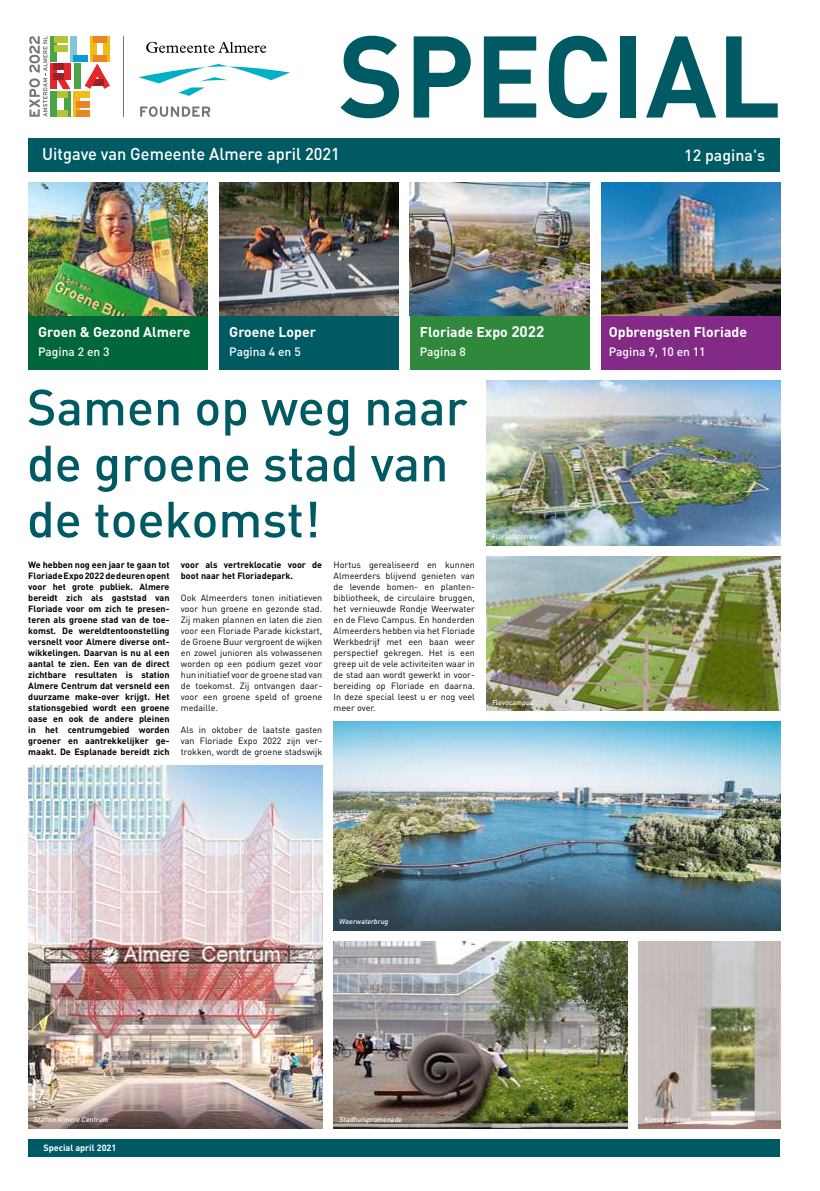
<style>
.page{position:relative;width:820px;height:1191px;background:#fff}
.page>*{position:absolute;margin:0;border:0;box-sizing:border-box;transform-origin:0 0}
.t1{font:700 113.9px "DIN";color:#005a63}
.t2{font:500 50px/56px "DIN";color:#005a63}
.t3{font:500 17px "DIN";color:#fff;scale:.96 1}
.t4{font:500 16px "DIN";color:#fff}
.t5{font:700 14px "DIN";color:#fff}
.t6{font:500 12px "DIN";color:#fff}
.t7{font:9px/11px "DIN";color:#000;text-align:justify}
.t8{font:700 9px/11px "DIN";color:#000;text-align:justify}
.t9{font:700 9px "DIN";color:#fff}
.t10{font:italic 500 7px "URWDIN";color:#fff}
.s1{font-size:15.2px}
</style>
<div class="page">
<svg style="left:146px;top:42px;width:120px;height:11px"></svg>
<svg style="left:138px;top:64px;width:152px;height:32px"></svg>
<svg style="left:29px;top:36px;width:18px;height:81px"></svg>
<div style="left:64px;top:91px;width:6px;height:26px;background:#4aa347"></div>
<div style="left:53px;top:110px;width:15px;height:7px;background:#b5c435"></div>
<div style="left:53px;top:91px;width:15px;height:7px;background:#b5c435"></div>
<div style="left:51px;top:91px;width:6px;height:26px;background:#4aa347"></div>
<div style="left:73px;top:91px;width:7px;height:26px;background:#f1bc1a"></div>
<div style="left:76px;top:91px;width:14px;height:7px;background:#f1bc1a"></div>
<div style="left:76px;top:110px;width:14px;height:7px;background:#ea8523"></div>
<div style="left:76px;top:101px;width:14px;height:6px;background:#ea8523"></div>
<svg style="left:57px;top:80px;width:13px;height:9px"></svg>
<svg style="left:51px;top:64px;width:6px;height:25px"></svg>
<div style="left:54px;top:64px;width:13px;height:6px;background:#9e1f28"></div>
<div style="left:54px;top:74px;width:13px;height:6px;background:#9e1f28"></div>
<div style="left:64px;top:64px;width:6px;height:16px;background:#e3272a"></div>
<div style="left:74px;top:64px;width:7px;height:25px;background:#4aa347"></div>
<svg style="left:85px;top:64px;width:25px;height:25px"></svg>
<div style="left:70px;top:36px;width:7px;height:25px;background:#83c7d5"></div>
<div style="left:73px;top:55px;width:14px;height:6px;background:#079cd5"></div>
<div style="left:90px;top:36px;width:6px;height:25px;background:#f1bc1a"></div>
<div style="left:103px;top:36px;width:7px;height:25px;background:#f1bc1a"></div>
<div style="left:93px;top:55px;width:14px;height:6px;background:#ea8523"></div>
<div style="left:93px;top:36px;width:14px;height:7px;background:#ea8523"></div>
<div style="left:51px;top:36px;width:6px;height:25px;background:#4aa347"></div>
<div style="left:54px;top:36px;width:14px;height:7px;background:#b5c435"></div>
<div style="left:54px;top:46px;width:14px;height:6px;background:#b5c435"></div>
<hr style="left:123px;top:36px;width:1px;height:81px;background:#727677">
<svg style="left:140px;top:106px;width:70px;height:11px"></svg>
<div style="left:28px;top:138px;width:751px;height:33px;background:#005a63"></div>
<div style="left:28px;top:315px;width:179px;height:54px;background:#016639"></div>
<img style="left:28px;top:182px;width:179px;height:134px">
<div style="left:219px;top:182px;width:179px;height:187px;background:#005a63"></div>
<img style="left:219px;top:182px;width:179px;height:134px">
<div style="left:410px;top:315px;width:179px;height:54px;background:#2f883b"></div>
<img style="left:410px;top:182px;width:179px;height:134px">
<div style="left:600px;top:307px;width:179px;height:62px;background:#822a85"></div>
<img style="left:600px;top:182px;width:179px;height:134px">
<img style="left:486px;top:380px;width:294px;height:165px">
<img style="left:486px;top:556px;width:293px;height:154px">
<img style="left:333px;top:721px;width:446px;height:209px">
<img style="left:28px;top:765px;width:294px;height:363px">
<img style="left:333px;top:941px;width:294px;height:187px">
<img style="left:638px;top:941px;width:141px;height:187px">
<div style="left:28px;top:1139px;width:751px;height:18px;background:#005a63"></div>
<h1 class="t1" style="left:338px;top:2px;width:444px">SPECIAL</h1>
<h3 class="t3" style="left:42px;top:143px;width:312px">Uitgave van Gemeente Almere april 2021</h3>
<h3 class="t4" style="left:684px;top:145px;width:82px">12 pagina's</h3>
<h3 class="t5" style="left:38px;top:323px;width:154px">Groen &amp; Gezond Almere</h3>
<h3 class="t6" style="left:38px;top:344px;width:73px">Pagina 2 en 3</h3>
<h3 class="t5" style="left:229px;top:323px;width:88px">Groene Loper</h3>
<h3 class="t6" style="left:229px;top:344px;width:73px">Pagina 4 en 5</h3>
<h3 class="t5" style="left:419px;top:322px;width:126px">Floriade Expo <span class="s1">2022</span></h3>
<h3 class="t6" style="left:419px;top:344px;width:47px">Pagina 8</h3>
<h2 class="t2" style="left:27px;top:377px;width:442px">Samen op weg naar de groene stad van de toekomst!</h2>
<p class="t8" style="left:28px;top:558px;width:143px">We hebben nog een jaar te gaan tot Floriade Expo 2022 de deuren opent voor het grote publiek. Almere bereidt zich als gaststad van Floriade voor om zich te presen&shy;teren als groene stad van de toe&shy;komst. De wereldtentoonstelling versnelt voor Almere diverse ont&shy;wikkelingen. Daarvan is nu al een aantal te zien. Een van de direct zichtbare resultaten is station Almere Centrum dat versneld een duurzame make-over krijgt. Het stationsgebied wordt een groene oase en ook de andere pleinen in het centrumgebied worden groener en aantrekkelijker ge&shy;maakt. De Esplanade bereidt zich</p>
<p class="t8" style="left:181px;top:558px;width:143px">voor als vertreklocatie voor de boot naar het Floriadepark.</p>
<p class="t7" style="left:333px;top:558px;width:143px">Hortus gerealiseerd en kunnen Almeerders blijvend genieten van de levende bomen- en planten&shy;bibliotheek, de circulaire bruggen, het vernieuwde Rondje Weerwater en de Flevo Campus. En honderden Almeerders hebben via het Floriade Werkbedrijf met een baan weer perspectief gekregen. Het is een greep uit de vele activiteiten waar in de stad aan wordt gewerkt in voor&shy;bereiding op Floriade en daarna.<br>In deze special leest u er nog veel meer over.</p>
<p class="t7" style="left:181px;top:591px;width:143px">Ook Almeerders tonen initiatieven voor hun groene en gezonde stad.<br>Zij maken plannen en laten die zien voor een Floriade Parade kickstart, de Groene Buur vergroent de wijken en zowel junioren als volwassenen worden op een podium gezet voor hun initiatief voor de groene stad van de toekomst. Zij ontvangen daar&shy;voor een groene speld of groene medaille.</p>
<p class="t7" style="left:181px;top:723px;width:143px">Als in oktober de laatste gasten van Floriade Expo 2022 zijn ver&shy;trokken, wordt de groene stadswijk</p>
<p class="t10" style="left:492px;top:532px;width:49px">Floriadeterrein</p>
<p class="t10" style="left:492px;top:697px;width:43px">Flevocampus</p>
<p class="t10" style="left:339px;top:917px;width:51px">Weerwaterbrug</p>
<h3 class="t5" style="left:608px;top:323px;width:140px">Opbrengsten Floriade</h3>
<h3 class="t6" style="left:608px;top:344px;width:98px">Pagina 9, 10 en 11</h3>
<p class="t10" style="left:34px;top:1115px;width:76px">Station Almere Centrum</p>
<p class="t10" style="left:339px;top:1115px;width:64px">Stadhuispromenade</p>
<p class="t10" style="left:644px;top:1115px;width:48px">Kunstpaviljoen</p>
<p class="t9" style="left:43px;top:1142px;width:74px">Special april 2021</p>
</div>
